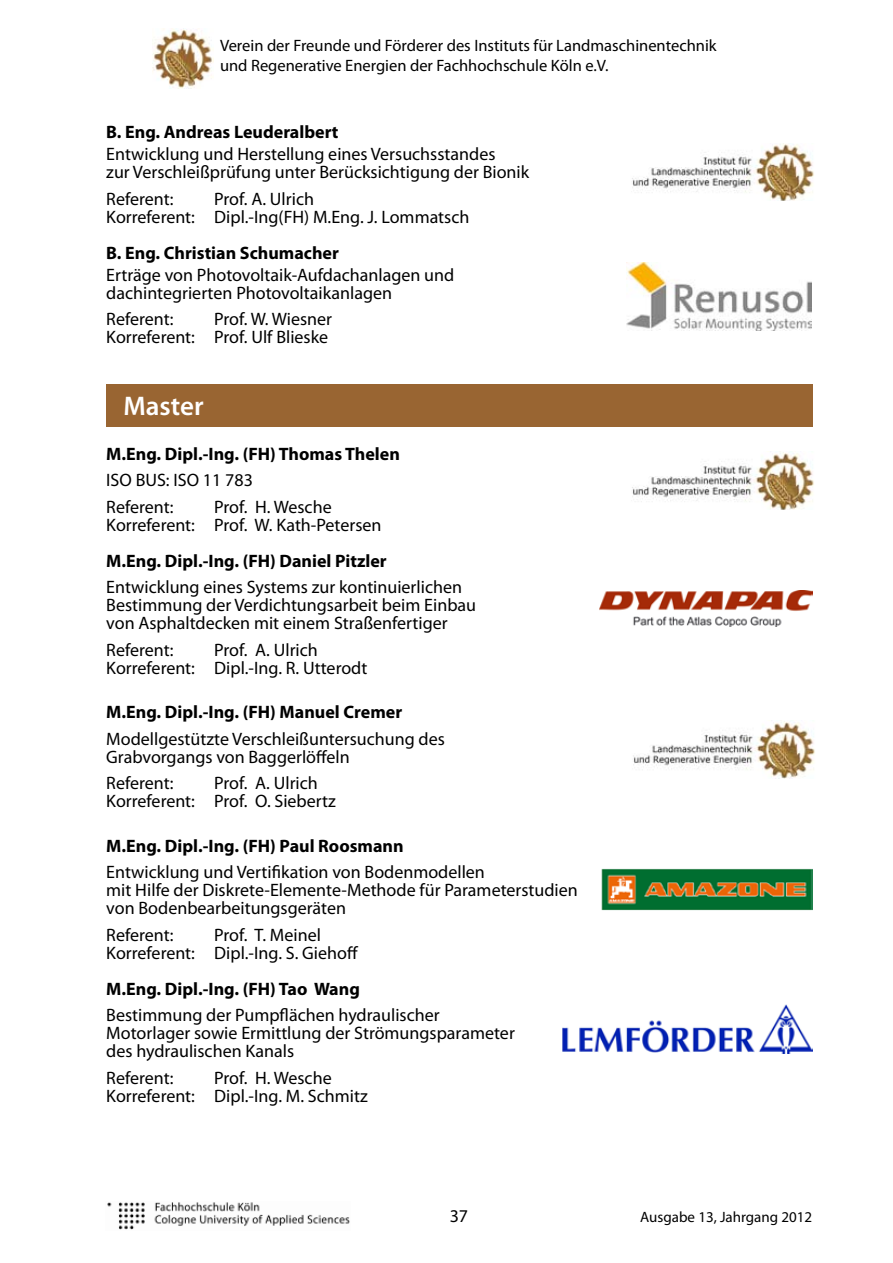
<style>
.page{position:relative;width:893px;height:1263px;background:#fff}
.page>*{position:absolute;margin:0;border:0;box-sizing:border-box;transform-origin:0 0}
.t1{font:600 27px "Myriad Pro";color:#fff}
.t2{font:18px/18px "Myriad Pro";color:#000}
.t3{font:700 18px "Myriad Pro";color:#000}
.t4{font:16.5px/19.8px "Myriad Pro";color:#000}
.t5{font:15px "Myriad Pro";color:#000}
</style>
<div class="page">
<img style="left:107px;top:1202px;width:243px;height:28px">
<img style="left:152px;top:28px;width:62px;height:61px">
<img style="left:632px;top:452px;width:182px;height:57px">
<img style="left:562px;top:1004px;width:250px;height:49px">
<div style="left:106px;top:384px;width:707px;height:42px;background:#996532"></div>
<img style="left:632px;top:143px;width:182px;height:58px">
<img style="left:627px;top:263px;width:185px;height:67px">
<img style="left:600px;top:590px;width:212px;height:37px">
<img style="left:633px;top:721px;width:182px;height:57px">
<img style="left:601px;top:868px;width:212px;height:42px">
<p class="t4" style="left:220px;top:35px;width:498px">Verein der Freunde und Förderer des Instituts für Landmaschinentechnik und Regenerative Energien der Fachhochschule Köln e.V.</p>
<p class="t3" style="left:106px;top:120px;width:234px">B. Eng. Andreas Leuderalbert</p>
<p class="t2" style="left:106px;top:145px;width:424px">Entwicklung und Herstellung eines Versuchsstandes<br>zur Verschleißprüfung unter Berücksichtigung der Bionik</p>
<p class="t2" style="left:106px;top:189px;width:69px">Referent:</p>
<p class="t2" style="left:106px;top:189px;width:365px;text-indent:108px">Prof. A. Ulrich<br>Korreferent: Dipl.-Ing(FH) M.Eng. J. Lommatsch</p>
<p class="t3" style="left:106px;top:241px;width:234px">B. Eng. Christian Schumacher</p>
<p class="t2" style="left:106px;top:265px;width:349px">Erträge von Photovoltaik-Aufdachanlagen und dachintegrierten Photovoltaikanlagen</p>
<p class="t2" style="left:106px;top:310px;width:69px">Referent:</p>
<p class="t2" style="left:106px;top:310px;width:227px;text-align:right">Prof. W. Wiesner<br>Korreferent: Prof. Ulf Blieske</p>
<h1 class="t1" style="left:123px;top:388px;width:82px">Master</h1>
<p class="t3" style="left:106px;top:442px;width:295px">M.Eng. Dipl.-Ing. (FH) Thomas Thelen</p>
<p class="t2" style="left:106px;top:467px;width:148px;line-height:26.5px">ISO BUS: ISO 11 783<br>Referent:</p>
<p class="t2" style="left:106px;top:497px;width:277px;text-indent:108px">Prof. H. Wesche<br>Korreferent: Prof. W. Kath-Petersen</p>
<p class="t3" style="left:106px;top:549px;width:282px">M.Eng. Dipl.-Ing. (FH) Daniel Pitzler</p>
<p class="t2" style="left:106px;top:578px;width:371px">Entwicklung eines Systems zur kontinuierlichen<br>Bestimmung der Verdichtungsarbeit beim Einbau von Asphaltdecken mit einem Straßenfertiger</p>
<p class="t2" style="left:106px;top:640px;width:69px">Referent:</p>
<p class="t2" style="left:106px;top:640px;width:263px;text-indent:108px">Prof. A. Ulrich<br>Korreferent: Dipl.-Ing. R. Utterodt</p>
<p class="t3" style="left:106px;top:700px;width:297px">M.Eng. Dipl.-Ing. (FH) Manuel Cremer</p>
<p class="t2" style="left:106px;top:729px;width:340px">Modellgestützte Verschleißuntersuchung des<br>Grabvorgangs von Baggerlöffeln</p>
<p class="t2" style="left:106px;top:774px;width:69px">Referent:</p>
<p class="t2" style="left:106px;top:774px;width:231px;text-indent:108px">Prof. A. Ulrich<br>Korreferent: Prof. O. Siebertz</p>
<p class="t3" style="left:106px;top:834px;width:299px">M.Eng. Dipl.-Ing. (FH) Paul Roosmann</p>
<p class="t2" style="left:106px;top:863px;width:473px">Entwicklung und Vertifikation von Bodenmodellen<br>mit Hilfe der Diskrete-Elemente-Methode für Parameterstudien von Bodenbearbeitungsgeräten</p>
<p class="t2" style="left:106px;top:925px;width:69px">Referent:</p>
<p class="t2" style="left:106px;top:925px;width:253px;text-indent:108px">Prof. T. Meinel<br>Korreferent: Dipl.-Ing. S. Giehoff</p>
<p class="t3" style="left:106px;top:977px;width:255px">M.Eng. Dipl.-Ing. (FH) Tao Wang</p>
<p class="t2" style="left:106px;top:1006px;width:410px">Bestimmung der Pumpflächen hydraulischer<br>Motorlager sowie Ermittlung der Strömungsparameter des hydraulischen Kanals</p>
<p class="t2" style="left:106px;top:1068px;width:69px">Referent:</p>
<p class="t2" style="left:106px;top:1068px;width:263px;text-indent:108px">Prof. H. Wesche<br>Korreferent: Dipl.-Ing. M. Schmitz</p>
<p class="t2" style="left:450px;top:1206px;width:20px">37</p>
<p class="t5" style="left:640px;top:1208px;width:173px">Ausgabe 13, Jahrgang 2012</p>
</div>
